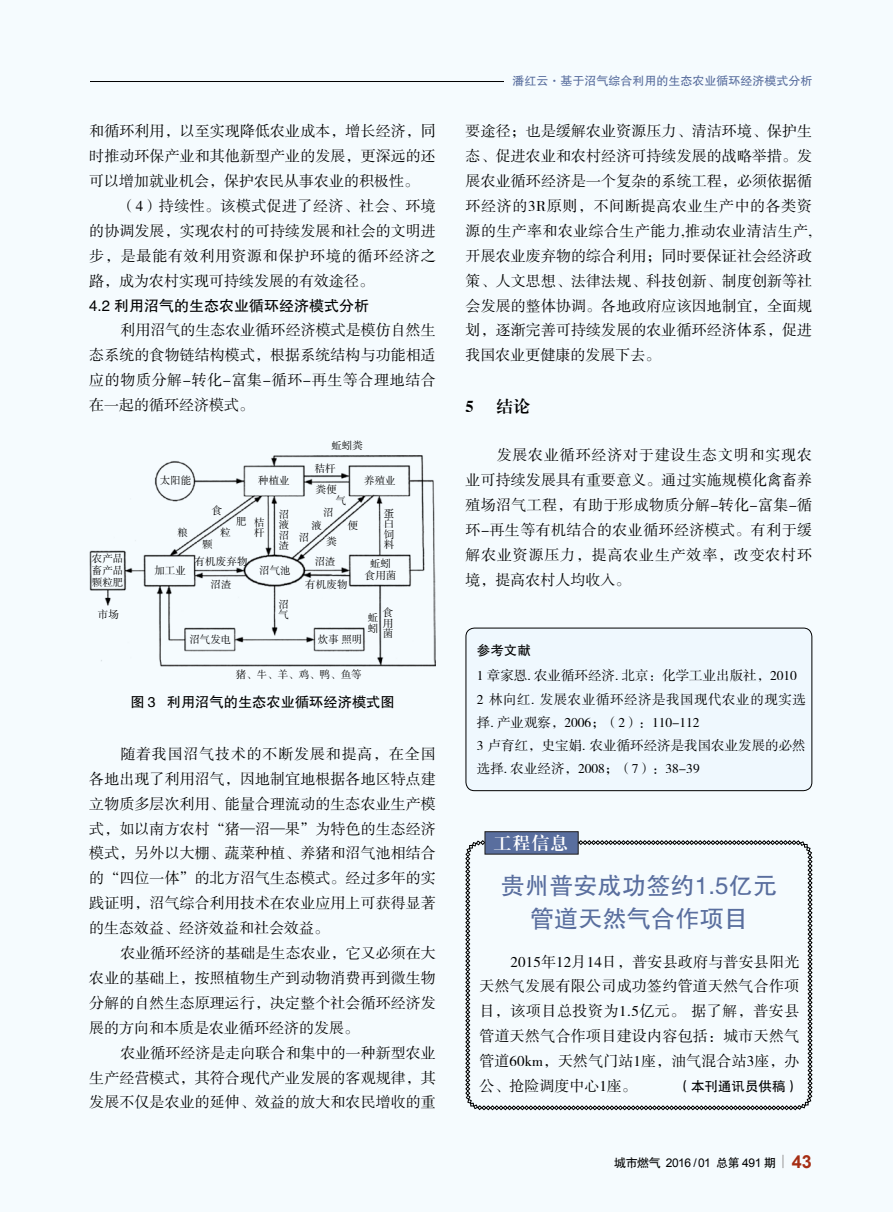
<style>
.page{position:relative;width:893px;height:1212px;background:#f5fbfe}
.page>*{position:absolute;margin:0;border:0;box-sizing:border-box;transform-origin:0 0}
.t1{font:24px/33px "FZHTJW GB1 0";letter-spacing:.01em;color:#596e9e;text-align:center}
.t2{font:17.25px "FZXBSJW GB1 0";color:#fff}
.t3{font:16.5px "FZXBSJW GB1 0";color:#000}
.t4{font:15px/24.9px "FZSSJW GB1 0";letter-spacing:.005em;color:#000;text-align:justify}
.t5{font:15px "FZHTJW GB1 0";color:#000}
.t6{font:14.25px "FZHTJW GB1 0";color:#000}
.t7{font:13.5px/23.2px "FZSSJW GB1 0";color:#000}
.t8{font:13.5px "FZHTJW GB1 0";color:#000}
.t9{font:12px "FZHTJW GB1 0";color:#596e9e}
.t10{font:12px "Arial";letter-spacing:-.04em;color:#000}
.t11{font:10.5px/10.5px "FZSSJW GB1 0";color:#000;text-align:justify}
.s1{font-family:"FZHTJW GB1 0"}
.s2{font-weight:700;font-size:18px;color:#a62e14}
</style>
<div class="page">
<hr style="left:0;top:81px;width:812px;height:1px;background:#000">
<div style="left:0;top:72px;width:89px;height:19px;background:#f5fbfe"></div>
<svg style="left:782px;top:1155px;width:1px;height:13px"></svg>
<img style="left:89px;top:455px;width:347px;height:212px">
<div style="left:466px;top:628px;width:346px;height:163px;background:#eff8fe;border-radius:9px"></div>
<div style="left:466px;top:628px;width:346px;height:163px;border:1px solid #000;border-radius:9px"></div>
<svg style="left:465px;top:840px;width:347px;height:270px"></svg>
<div style="left:485px;top:831px;width:93px;height:23px;background:#596e9e;border:1px solid #201e1e"></div>
<div style="left:504px;top:78px;width:389px;height:7px;background:#f5fbfe"></div>
<p class="t4" style="left:89px;top:119px;width:348px">和循环利用，以至实现降低农业成本，增长经济，同时推动环保产业和其他新型产业的发展，更深远的还可以增加就业机会，保护农民从事农业的积极性。</p>
<p class="t4" style="left:89px;top:194px;width:348px;text-indent:31px">（4）持续性。该模式促进了经济、社会、环境的协调发展，实现农村的可持续发展和社会的文明进步，是最能有效利用资源和保护环境的循环经济之路，成为农村实现可持续发展的有效途径。</p>
<p class="t5" style="left:89px;top:297px;width:281px">4.2 利用沼气的生态农业循环经济模式分析</p>
<p class="t4" style="left:89px;top:319px;width:348px;text-indent:31px">利用沼气的生态农业循环经济模式是模仿自然生态系统的食物链结构模式，根据系统结构与功能相适应的物质分解-转化-富集-循环-再生等合理地结合在一起的循环经济模式。</p>
<p class="t11" style="left:92px;top:553px;width:33px;line-height:12px">农产品畜产品颗粒肥</p>
<p class="t11" style="left:98px;top:610px;width:22px">市场</p>
<p class="t11" style="left:160px;top:476px;width:33px">太阳能</p>
<p class="t11" style="left:178px;top:528px;width:12px">粮</p>
<p class="t11" style="left:331px;top:441px;width:33px">蚯蚓粪</p>
<p class="t11" style="left:212px;top:506px;width:12px">食</p>
<p class="t11" style="left:236px;top:516px;width:12px">肥</p>
<p class="t11" style="left:202px;top:540px;width:12px">颗</p>
<p class="t11" style="left:220px;top:528px;width:12px">粒</p>
<p class="t11" style="left:258px;top:476px;width:33px">种植业</p>
<p class="t11" style="left:254px;top:517px;width:12px">桔杆</p>
<p class="t11" style="left:279px;top:509px;width:12px">沼液沼渣</p>
<p class="t11" style="left:315px;top:458px;width:24px;line-height:21.3px">秸杆粪便</p>
<p class="t11" style="left:364px;top:476px;width:33px">养殖业</p>
<p class="t11" style="left:336px;top:496px;width:12px">气</p>
<p class="t11" style="left:323px;top:508px;width:12px">沼</p>
<p class="t11" style="left:384px;top:508px;width:12px">蛋白饲料</p>
<p class="t11" style="left:312px;top:521px;width:12px">液</p>
<p class="t11" style="left:348px;top:521px;width:12px">便</p>
<p class="t11" style="left:299px;top:532px;width:12px">沼</p>
<p class="t11" style="left:326px;top:536px;width:12px">粪</p>
<p class="t11" style="left:154px;top:565px;width:33px">加工业</p>
<p class="t11" style="left:195px;top:557px;width:55px">有机废弃物</p>
<p class="t11" style="left:211px;top:580px;width:22px">沼渣</p>
<p class="t11" style="left:305px;top:580px;width:44px">有机废物</p>
<p class="t11" style="left:315px;top:557px;width:22px">沼渣</p>
<p class="t11" style="left:259px;top:565px;width:33px">沼气池</p>
<p class="t11" style="left:365px;top:558px;width:33px;line-height:12px;text-align:center">蚯蚓食用菌</p>
<p class="t11" style="left:279px;top:599px;width:12px">沼气</p>
<p class="t11" style="left:368px;top:613px;width:12px">蚯蚓</p>
<p class="t11" style="left:383px;top:608px;width:12px">食用菌</p>
<p class="t11" style="left:189px;top:634px;width:43px">沼气发电</p>
<p class="t11" style="left:318px;top:634px;width:46px">炊事 照明</p>
<p class="t11" style="left:236px;top:669px;width:127px">猪、牛、羊、鸡、鸭、鱼等</p>
<p class="t6" style="left:130px;top:694px;width:266px">图３ 利用沼气的生态农业循环经济模式图</p>
<p class="t4" style="left:89px;top:742px;width:348px;text-indent:31px">随着我国沼气技术的不断发展和提高，在全国各地出现了利用沼气，因地制宜地根据各地区特点建立物质多层次利用、能量合理流动的生态农业生产模式，如以南方农村“猪—沼—果”为特色的生态经济模式，另外以大棚、蔬菜种植、养猪和沼气池相结合的“四位一体”的北方沼气生态模式。经过多年的实践证明，沼气综合利用技术在农业应用上可获得显著的生态效益、经济效益和社会效益。</p>
<p class="t4" style="left:89px;top:941px;width:348px;text-indent:31px">农业循环经济的基础是生态农业，它又必须在大农业的基础上，按照植物生产到动物消费再到微生物分解的自然生态原理运行，决定整个社会循环经济发展的方向和本质是农业循环经济的发展。</p>
<p class="t4" style="left:89px;top:1041px;width:348px;text-indent:31px">农业循环经济是走向联合和集中的一种新型农业生产经营模式，其符合现代产业发展的客观规律，其发展不仅是农业的延伸、效益的放大和农民增收的重</p>
<p class="t9" style="left:512px;top:74px;width:301px">潘红云·基于沼气综合利用的生态农业循环经济模式分析</p>
<p class="t4" style="left:466px;top:119px;width:348px">要途径；也是缓解农业资源压力、清洁环境、保护生态、促进农业和农村经济可持续发展的战略举措。发展农业循环经济是一个复杂的系统工程，必须依据循环经济的3R原则，不间断提高农业生产中的各类资源的生产率和农业综合生产能力,推动农业清洁生产,开展农业废弃物的综合利用；同时要保证社会经济政策、人文思想、法律法规、科技创新、制度创新等社会发展的整体协调。各地政府应该因地制宜，全面规划，逐渐完善可持续发展的农业循环经济体系，促进我国农业更健康的发展下去。</p>
<p class="t3" style="left:466px;top:397px;width:10px">5</p>
<p class="t3" style="left:497px;top:397px;width:35px">结论</p>
<p class="t4" style="left:466px;top:443px;width:348px;text-indent:31px">发展农业循环经济对于建设生态文明和实现农业可持续发展具有重要意义。通过实施规模化禽畜养殖场沼气工程，有助于形成物质分解-转化-富集-循环-再生等有机结合的农业循环经济模式。有利于缓解农业资源压力，提高农业生产效率，改变农村环境，提高农村人均收入。</p>
<p class="t8" style="left:477px;top:643px;width:55px">参考文献</p>
<p class="t7" style="left:477px;top:665px;width:331px">1 章家恩. 农业循环经济. 北京：化学工业出版社，2010<br>2 林向红. 发展农业循环经济是我国现代农业的现实选择. 产业观察，2006；（2）：110-112<br>3 卢育红，史宝娟. 农业循环经济是我国农业发展的必然选择. 农业经济，2008；（7）：38-39</p>
<p class="t2" style="left:494px;top:833px;width:76px">工程信息</p>
<h1 class="t1" style="left:501px;top:869px;width:278px">贵州普安成功签约1.5亿元管道天然气合作项目</h1>
<p class="t4" style="left:479px;top:950px;width:322px;text-indent:31px">2015年12月14日，普安县政府与普安县阳光天然气发展有限公司成功签约管道天然气合作项目，该项目总投资为1.5亿元。 据了解，普安县管道天然气合作项目建设内容包括：城市天然气管道60km，天然气门站1座，油气混合站3座，办公、抢险调度中心1座。</p>
<p class="t8" style="left:677px;top:1078px;width:123px">（本刊通讯员供稿）</p>
<p class="t10" style="left:614px;top:1155px;width:199px"><span class="s1">城市燃气</span> 2016 / 01 <span class="s1">总第</span> 491 <span class="s1">期</span> <span class="s2">43</span></p>
</div>
